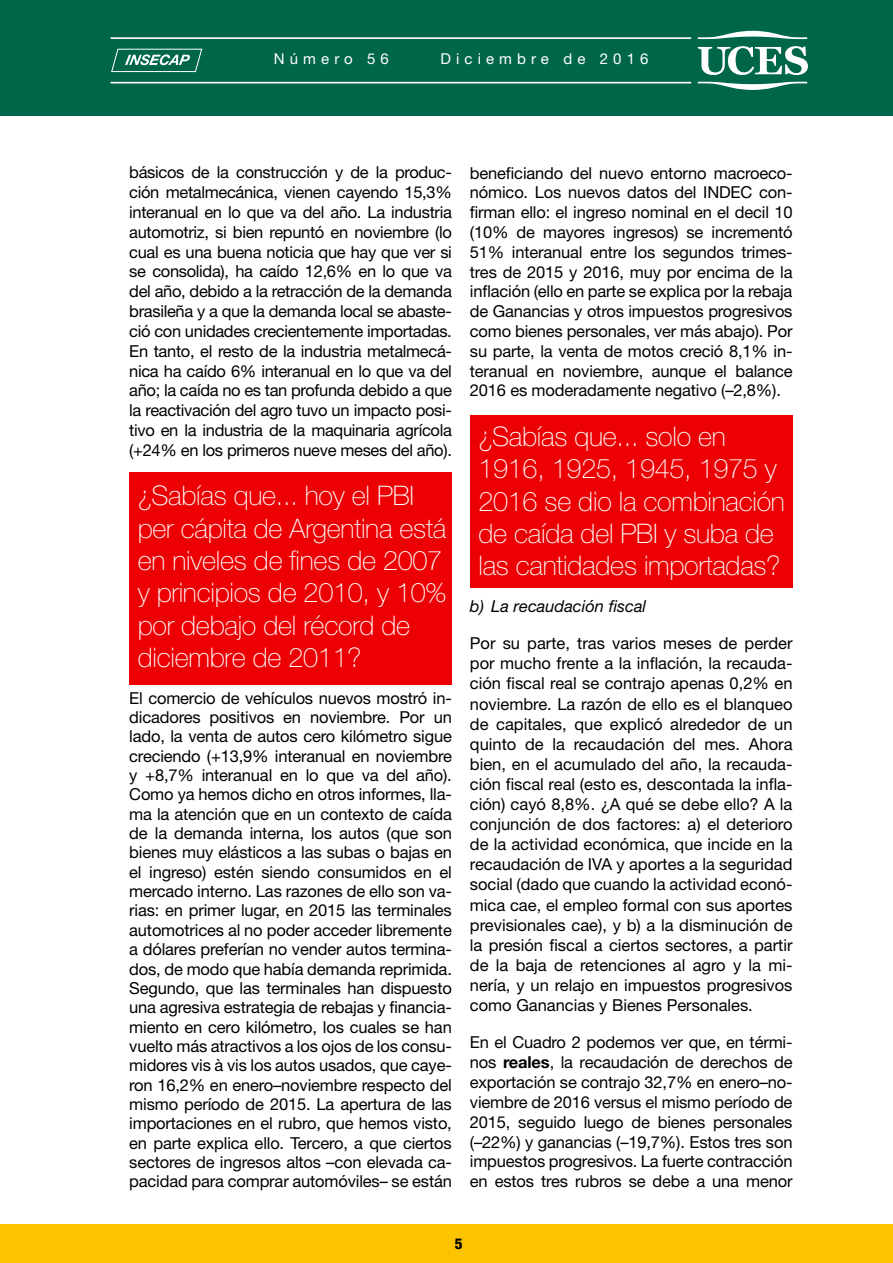
<style>
.page{position:relative;width:893px;height:1263px;background:#fff}
.page>*{position:absolute;margin:0;border:0;box-sizing:border-box;transform-origin:0 0}
.t1{font:100 27px/32.4px "Helvetica Neue LT Std";letter-spacing:-.01em;color:#fff}
.t2{font:16.5px/19.8px "Helvetica Neue LT Std";letter-spacing:-.01em;color:#000;text-align:justify}
.t3{font:italic 16.5px "Helvetica Neue LT Std";color:#000}
.t4{font:15px "Helvetica Neue LT Std";letter-spacing:.34em;color:#fff}
.t5{font:800 condensed 15px "Helvetica Neue LT Std";color:#000}
.s1{font-weight:700}
</style>
<div class="page">
<div style="left:0;top:0;width:893px;height:116px;background:#00664a"></div>
<div style="left:0;top:1225px;width:893px;height:38px;background:#fcc400"></div>
<svg style="left:111px;top:49px;width:91px;height:23px"></svg>
<svg style="left:698px;top:82px;width:109px;height:8px"></svg>
<svg style="left:698px;top:31px;width:109px;height:8px"></svg>
<svg style="left:698px;top:46px;width:110px;height:29px"></svg>
<hr style="left:111px;top:37px;width:580px;height:2px;background:#fff">
<hr style="left:111px;top:82px;width:580px;height:1px;background:#fff">
<div style="left:470px;top:415px;width:322px;height:173px;background:#ed0003"></div>
<div style="left:129px;top:472px;width:323px;height:213px;background:#ed0003"></div>
<p class="t4" style="left:274px;top:50px;width:117px">Número 56</p>
<p class="t4" style="left:440px;top:50px;width:210px">Diciembre de 2016</p>
<p class="t2" style="left:129px;top:162px;width:324px">básicos de la construcción y de la produc&shy;ción metalmecánica, vienen cayendo 15,3% interanual en lo que va del año. La industria automotriz, si bien repuntó en noviembre (lo cual es una buena noticia que hay que ver si se consolida), ha caído 12,6% en lo que va del año, debido a la retracción de la demanda brasileña y a que la demanda local se abaste&shy;ció con unidades crecientemente importadas.<br>En tanto, el resto de la industria metalmecá&shy;nica ha caído 6% interanual en lo que va del año; la caída no es tan profunda debido a que la reactivación del agro tuvo un impacto posi&shy;tivo en la industria de la maquinaria agrícola (+24% en los primeros nueve meses del año).</p>
<h1 class="t1" style="left:138px;top:479px;width:310px">¿Sabías que... hoy el PBI per cápita de Argentina está en niveles de fines de 2007 y principios de 2010, y 10% por debajo del récord de diciembre de 2011?</h1>
<p class="t2" style="left:129px;top:688px;width:324px;line-height:19.4px">El comercio de vehículos nuevos mostró in&shy;dicadores positivos en noviembre. Por un lado, la venta de autos cero kilómetro sigue creciendo (+13,9% interanual en noviembre y +8,7% interanual en lo que va del año).<br>Como ya hemos dicho en otros informes, lla&shy;ma la atención que en un contexto de caída de la demanda interna, los autos (que son bienes muy elásticos a las subas o bajas en el ingreso) estén siendo consumidos en el mercado interno. Las razones de ello son va&shy;rias: en primer lugar, en 2015 las terminales automotrices al no poder acceder libremente a dólares preferían no vender autos termina&shy;dos, de modo que había demanda reprimida.<br>Segundo, que las terminales han dispuesto una agresiva estrategia de rebajas y financia&shy;miento en cero kilómetro, los cuales se han vuelto más atractivos a los ojos de los consu&shy;midores vis à vis los autos usados, que caye&shy;ron 16,2% en enero–noviembre respecto del mismo período de 2015. La apertura de las importaciones en el rubro, que hemos visto, en parte explica ello. Tercero, a que ciertos sectores de ingresos altos –con elevada ca&shy;pacidad para comprar automóviles– se están</p>
<p class="t2" style="left:470px;top:163px;width:324px">beneficiando del nuevo entorno macroeco&shy;nómico. Los nuevos datos del INDEC con&shy;firman ello: el ingreso nominal en el decil 10 (10% de mayores ingresos) se incrementó 51% interanual entre los segundos trimes&shy;tres de 2015 y 2016, muy por encima de la inflación (ello en parte se explica por la rebaja de Ganancias y otros impuestos progresivos como bienes personales, ver más abajo). Por su parte, la venta de motos creció 8,1% in&shy;teranual en noviembre, aunque el balance 2016 es moderadamente negativo (–2,8%).</p>
<h1 class="t1" style="left:478px;top:420px;width:308px">¿Sabías que... solo en<br>1916, 1925, 1945, 1975 y<br>2016 se dio la combinación de caída del PBI y suba de las cantidades importadas?</h1>
<p class="t3" style="left:470px;top:596px;width:178px">b) La recaudación fiscal</p>
<p class="t2" style="left:470px;top:633px;width:324px">Por su parte, tras varios meses de perder por mucho frente a la inflación, la recauda&shy;ción fiscal real se contrajo apenas 0,2% en noviembre. La razón de ello es el blanqueo de capitales, que explicó alrededor de un quinto de la recaudación del mes. Ahora bien, en el acumulado del año, la recauda&shy;ción fiscal real (esto es, descontada la infla&shy;ción) cayó 8,8%. ¿A qué se debe ello? A la conjunción de dos factores: a) el deterioro de la actividad económica, que incide en la recaudación de IVA y aportes a la seguridad social (dado que cuando la actividad econó&shy;mica cae, el empleo formal con sus aportes previsionales cae), y b) a la disminución de la presión fiscal a ciertos sectores, a partir de la baja de retenciones al agro y la mi&shy;nería, y un relajo en impuestos progresivos como Ganancias y Bienes Personales.</p>
<p class="t2" style="left:470px;top:1032px;width:324px">En el Cuadro 2 podemos ver que, en térmi&shy;nos <span class="s1">reales</span>, la recaudación de derechos de exportación se contrajo 32,7% en enero–no&shy;viembre de 2016 versus el mismo período de 2015, seguido luego de bienes personales (–22%) y ganancias (–19,7%). Estos tres son impuestos progresivos. La fuerte contracción en estos tres rubros se debe a una menor</p>
<p class="t5" style="left:455px;top:1234px;width:9px">5</p>
</div>
